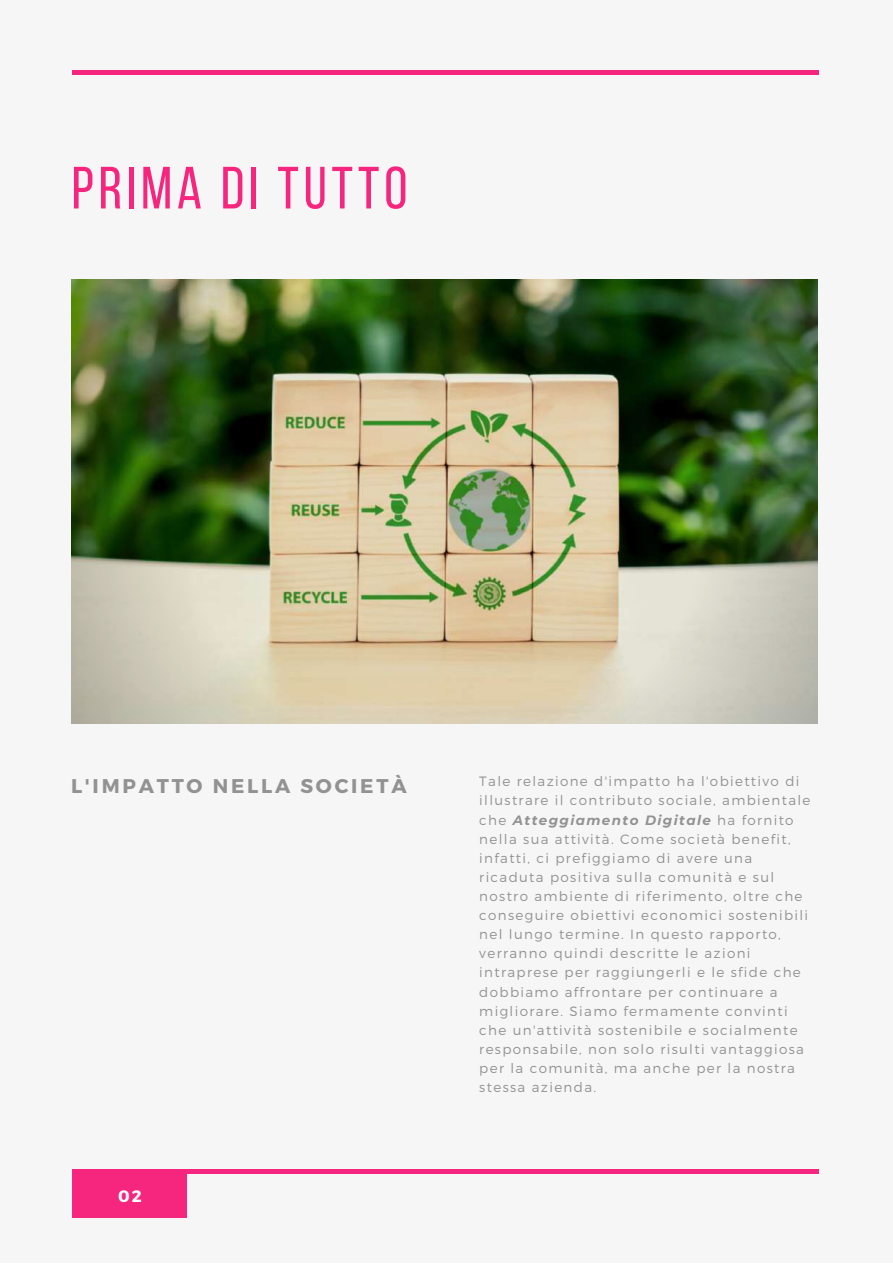
<style>
.page{position:relative;width:893px;height:1264px;background:#fff}
.page>*{position:absolute;margin:0;border:0;box-sizing:border-box;transform-origin:0 0}
.t1{font:59.55px "Bebas Neue";letter-spacing:.08em;color:#f6267f}
.t2{font:700 19.8px "Montserrat";letter-spacing:.14em;color:#929292}
.t3{font:700 16.5px "Montserrat";color:#fff}
.t4{font:300 13.5px/19px "Montserrat";letter-spacing:.1em;color:#929292}
.s1{font-weight:700;font-style:italic}
</style>
<div class="page">
<div style="left:0;top:0;width:892px;height:1262px;background:#f6f6f6"></div>
<hr style="left:72px;top:71px;width:747px;height:3px;background:#f6267f">
<div style="left:72px;top:1171px;width:115px;height:46px;background:#f6267f"></div>
<hr style="left:72px;top:1169px;width:746px;height:4px;background:#f6267f">
<img style="left:71px;top:280px;width:746px;height:444px">
<h1 class="t1" style="left:72px;top:164px;width:337px">PRIMA DI TUTTO</h1>
<h2 class="t2" style="left:71px;top:772px;width:337px">L'IMPATTO NELLA SOCIETÀ</h2>
<p class="t4" style="left:479px;top:771px;width:332px">Tale relazione d'impatto ha l'obiettivo di illustrare il contributo sociale, ambientale che <span class="s1">Atteggiamento Digitale</span> ha fornito nella sua attività. Come società benefit, infatti, ci prefiggiamo di avere una ricaduta positiva sulla comunità e sul nostro ambiente di riferimento, oltre che conseguire obiettivi economici sostenibili nel lungo termine. In questo rapporto, verranno quindi descritte le azioni intraprese per raggiungerli e le sfide che dobbiamo affrontare per continuare a migliorare. Siamo fermamente convinti che un'attività sostenibile e socialmente responsabile, non solo risulti vantaggiosa per la comunità, ma anche per la nostra stessa azienda.</p>
<p class="t3" style="left:118px;top:1185px;width:25px">02</p>
</div>
